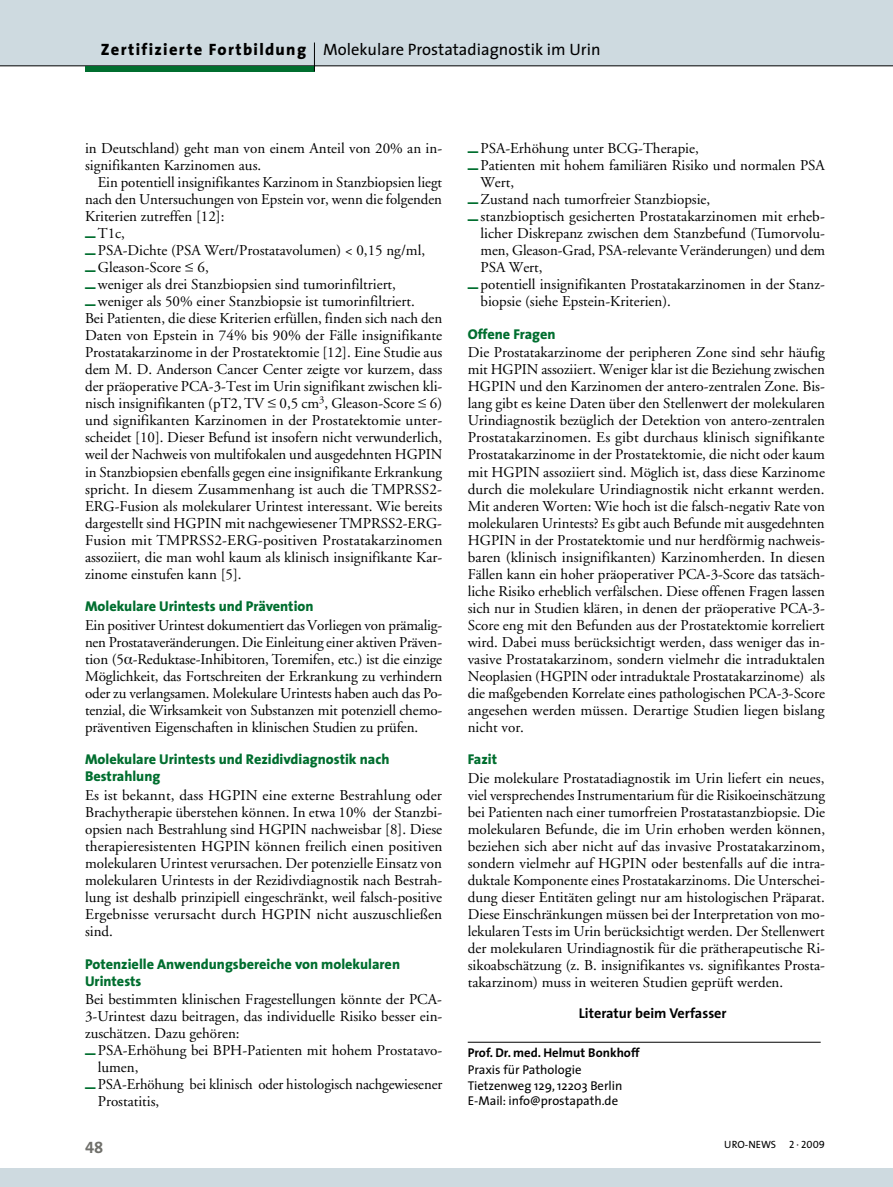
<style>
.page{position:relative;width:893px;height:1187px;background:#fff}
.page>*{position:absolute;margin:0;border:0;box-sizing:border-box;transform-origin:0 0}
.t1{font:16.5px "The Sans";color:#000}
.t2{font:16.5px "The Sans Bold Caps";color:#70706b}
.t3{font:15px/17px "Adobe Garamond";color:#000;text-align:justify}
.t4{font:800 14.25px/17px "The Sans";color:#006e2f}
.t5{font:700 14.25px "The Sans";color:#000}
.t6{font:12.75px/15px "The Sans";color:#000}
.t7{font:700 12.75px "The Sans";color:#000}
.t8{font:10.5px "The Sans";letter-spacing:-.01em;color:#000}
.t9{font:10.5px/17px "The Sans Black Expert";color:#006e2f}
.s1{font-weight:800}
.s2{font-family:"Times Ten Greek Upright"}
.s3{font-family:"The Sans Caps"}
</style>
<div class="page">
<div style="left:0;top:1167px;width:893px;height:19px;background:#cedae0"></div>
<div style="left:0;top:0;width:893px;height:66px;background:#cedae0"></div>
<hr style="left:0;top:66px;width:893px;height:1px;background:#000">
<div style="left:85px;top:66px;width:230px;height:5px;background:#006e2f"></div>
<svg style="left:314px;top:43px;width:1px;height:28px"></svg>
<hr style="left:468px;top:1041px;width:353px;height:1px;background:#000">
<p class="t1" style="left:101px;top:39px;width:501px"><span class="s1">Zertifizierte Fortbildung</span> Molekulare Prostatadiagnostik im U rin</p>
<p class="t3" style="left:85px;top:140px;width:359px">in Deutschland) geht man von einem Anteil von 20% an in&shy;signifikanten Karzinomen aus.</p>
<p class="t3" style="left:98px;top:174px;width:346px">Ein potentiell insignifikantes Karzinom in Stanzbiopsien liegt</p>
<p class="t3" style="left:85px;top:191px;width:358px">nach den Untersuchungen von Epstein vor, wenn die folgenden</p>
<p class="t3" style="left:85px;top:208px;width:141px">Kriterien zutreffen [12]:</p>
<p class="t3" style="left:98px;top:225px;width:29px">T1c,</p>
<p class="t3" style="left:98px;top:242px;width:329px">PSA-Dichte (PSA Wert/Prostatavolumen) &lt; 0,15 ng/ml,</p>
<p class="t3" style="left:98px;top:259px;width:113px">Gleason-Score <span class="s2">≤</span> 6,</p>
<p class="t3" style="left:98px;top:276px;width:300px">weniger als drei Stanzbiopsien sind tumorinfiltriert,</p>
<p class="t3" style="left:98px;top:293px;width:318px">weniger als 50% einer Stanzbiopsie ist tumorinfiltriert.</p>
<p class="t3" style="left:85px;top:310px;width:359px">Bei Patienten, die diese Kriterien erfüllen, finden sich nach den</p>
<p class="t3" style="left:85px;top:327px;width:359px">Daten von Epstein in 74% bis 90% der Fälle insignifikante</p>
<p class="t3" style="left:85px;top:344px;width:359px">Prostatakarzinome in der Prostatektomie [12]. Eine Studie aus</p>
<p class="t3" style="left:85px;top:361px;width:359px">dem M. D. Anderson Cancer Center zeigte vor kurzem, dass</p>
<p class="t3" style="left:85px;top:378px;width:359px">der präoperative PCA-3-Test im Urin signifikant zwischen kli-</p>
<p class="t3" style="left:85px;top:395px;width:359px">nisch insignifikanten (pT2, TV <span class="s2">≤</span> 0,5 cm<sup>3</sup>, Gleason-Score <span class="s2">≤</span> 6)</p>
<p class="t3" style="left:85px;top:412px;width:359px">und signifikanten Karzinomen in der Prostatektomie unter-</p>
<p class="t3" style="left:85px;top:429px;width:359px">scheidet [10]. Dieser Befund ist insofern nicht verwunderlich,</p>
<p class="t3" style="left:85px;top:446px;width:359px">weil der Nachweis von multifokalen und ausgedehnten HGPIN</p>
<p class="t3" style="left:85px;top:463px;width:359px">in Stanzbiopsien ebenfalls gegen eine insignifikante Erkrankung</p>
<p class="t3" style="left:85px;top:480px;width:358px">spricht. In diesem Zusammenhang ist auch die TMPRSS2-</p>
<p class="t3" style="left:85px;top:497px;width:359px">ERG-Fusion als molekularer Urintest interessant. Wie bereits</p>
<p class="t3" style="left:85px;top:514px;width:358px">dargestellt sind HGPIN mit nachgewiesener TMPRSS2-ERG-</p>
<p class="t3" style="left:85px;top:531px;width:359px">Fusion mit TMPRSS2-ERG-positiven Prostatakarzinomen</p>
<p class="t3" style="left:85px;top:548px;width:359px">assoziiert, die man wohl kaum als klinisch insignifikante Kar-</p>
<p class="t3" style="left:85px;top:565px;width:158px">zinome einstufen kann [5].</p>
<p class="t4" style="left:85px;top:598px;width:230px">Molekulare Urintests und Prävention</p>
<p class="t3" style="left:85px;top:616px;width:359px">Ein positiver Urintest dokumentiert das Vorliegen von prämalig&shy;nen Prostataveränderungen. Die Einleitung einer aktiven Präven&shy;tion (5<span class="s2">α</span>-Reduktase-Inhibitoren, Toremifen, etc.) ist die einzige Möglichkeit, das Fortschreiten der Erkrankung zu verhindern oder zu verlangsamen. Molekulare Urintests haben auch das Po&shy;tenzial, die Wirksamkeit von Substanzen mit potenziell chemo&shy;präventiven Eigenschaften in klinischen Studien zu prüfen.</p>
<p class="t4" style="left:85px;top:751px;width:306px">Molekulare Urintests und Rezidivdiagnostik nach<br>Bestrahlung</p>
<p class="t3" style="left:85px;top:787px;width:359px">Es ist bekannt, dass HGPIN eine externe Bestrahlung oder Brachytherapie überstehen können. In etwa 10% der Stanzbi&shy;opsien nach Bestrahlung sind HGPIN nachweisbar [8]. Diese therapieresistenten HGPIN können freilich einen positiven molekularen Urintest verursachen. Der potenzielle Einsatz von molekularen Urintests in der Rezidivdiagnostik nach Bestrah&shy;lung ist deshalb prinzipiell eingeschränkt, weil falsch-positive Ergebnisse verursacht durch HGPIN nicht auszuschließen sind.</p>
<p class="t4" style="left:85px;top:955px;width:317px">Potenzielle Anwendungsbereiche von molekularen<br>Urintests</p>
<p class="t3" style="left:85px;top:991px;width:359px">Bei bestimmten klinischen Fragestellungen könnte der PCA-3-Urintest dazu beitragen, das individuelle Risiko besser ein&shy;zuschätzen. Dazu gehören:</p>
<p class="t3" style="left:98px;top:1042px;width:346px;text-align:left">PSA-Erhöhung bei BPH-Patienten mit hohem Prostatavo&shy;lumen,<br>PSA-Erhöhung bei klinisch oder histologisch nachgewiesener Prostatitis,</p>
<p class="t9" style="left:85px;top:226px;width:12px;text-align:justify">¦ ¦ ¦ ¦ ¦</p>
<p class="t9" style="left:85px;top:1043px;width:12px">¦</p>
<p class="t9" style="left:85px;top:1077px;width:12px">¦</p>
<p class="t3" style="left:480px;top:140px;width:346px;text-align:left">PSA-Erhöhung unter BCG-Therapie,<br>Patienten mit hohem familiären Risiko und normalen PSA Wert,<br>Zustand nach tumorfreier Stanzbiopsie,<br>stanzbioptisch gesicherten Prostatakarzinomen mit erheb&shy;licher Diskrepanz zwischen dem Stanzbefund (Tumorvolu&shy;men, Gleason-Grad, PSA-relevante Veränderungen) und dem PSA Wert,<br>potentiell insignifikanten Prostatakarzinomen in der Stanz&shy;biopsie (siehe Epstein-Kriterien).</p>
<p class="t4" style="left:468px;top:325px;width:89px">Offene Fragen</p>
<p class="t3" style="left:468px;top:344px;width:359px">Die Prostatakarzinome der peripheren Zone sind sehr häufig mit HGPIN assoziiert. Weniger klar ist die Beziehung zwischen HGPIN und den Karzinomen der antero-zentralen Zone. Bis&shy;lang gibt es keine Daten über den Stellenwert der molekularen Urindiagnostik bezüglich der Detektion von antero-zentralen Prostatakarzinomen. Es gibt durchaus klinisch signifikante Prostatakarzinome in der Prostatektomie, die nicht oder kaum mit HGPIN assoziiert sind. Möglich ist, dass diese Karzinome durch die molekulare Urindiagnostik nicht erkannt werden.<br>Mit anderen Worten: Wie hoch ist die falsch-negativ Rate von molekularen Urintests? Es gibt auch Befunde mit ausgedehnten HGPIN in der Prostatektomie und nur herdförmig nachweis&shy;baren (klinisch insignifikanten) Karzinomherden. In diesen Fällen kann ein hoher präoperativer PCA-3-Score das tatsäch&shy;liche Risiko erheblich verfälschen. Diese offenen Fragen lassen sich nur in Studien klären, in denen der präoperative PCA-3- Score eng mit den Befunden aus der Prostatektomie korreliert wird. Dabei muss berücksichtigt werden, dass weniger das in&shy;vasive Prostatakarzinom, sondern vielmehr die intraduktalen Neoplasien (HGPIN oder intraduktale Prostatakarzinome) als die maßgebenden Korrelate eines pathologischen PCA-3-Score angesehen werden müssen. Derartige Studien liegen bislang nicht vor.</p>
<p class="t4" style="left:468px;top:751px;width:31px">Fazit</p>
<p class="t3" style="left:468px;top:770px;width:359px">Die molekulare Prostatadiagnostik im Urin liefert ein neues, viel versprechendes Instrumentarium für die Risikoeinschätzung bei Patienten nach einer tumorfreien Prostatastanzbiopsie. Die molekularen Befunde, die im Urin erhoben werden können, beziehen sich aber nicht auf das invasive Prostatakarzinom, sondern vielmehr auf HGPIN oder bestenfalls auf die intra&shy;duktale Komponente eines Prostatakarzinoms. Die Unterschei&shy;dung dieser Entitäten gelingt nur am histologischen Präparat.<br>Diese Einschränkungen müssen bei der Interpretation von mo&shy;lekularen Tests im Urin berücksichtigt werden. Der Stellenwert der molekularen Urindiagnostik für die prätherapeutische Ri&shy;sikoabschätzung (z. B. insignifikantes vs. signifikantes Prosta&shy;takarzinom) muss in weiteren Studien geprüft werden.</p>
<p class="t5" style="left:579px;top:1004px;width:149px">Literatur beim Verfasser</p>
<p class="t7" style="left:468px;top:1044px;width:173px">Prof. Dr. med. Helmut Bonkhoff</p>
<p class="t6" style="left:468px;top:1062px;width:156px">Praxis für Pathologie<br>Tietzenweg 129, 12203 Berlin<br>E-Mail: info@prostapath.de</p>
<p class="t9" style="left:468px;top:141px;width:12px">¦ ¦</p>
<p class="t9" style="left:468px;top:192px;width:12px">¦ ¦</p>
<p class="t9" style="left:468px;top:277px;width:12px">¦</p>
<p class="t2" style="left:85px;top:1136px;width:20px">48</p>
<p class="t8" style="left:724px;top:1137px;width:102px">uRO-NEWS <span class="s3">2 · 2009</span></p>
</div>
